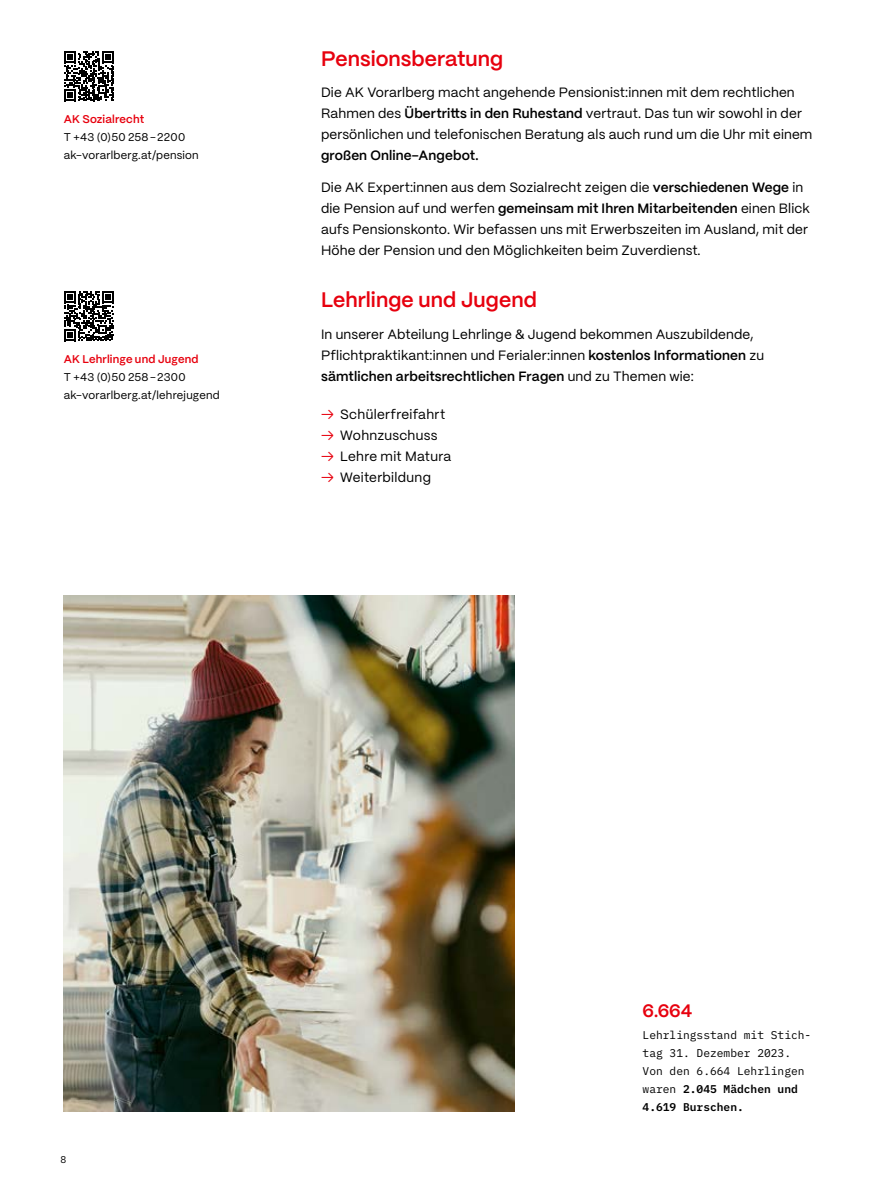
<style>
.page{position:relative;width:893px;height:1191px;background:#fff}
.page>*{position:absolute;margin:0;border:0;box-sizing:border-box;transform-origin:0 0}
.t1{font:600 21px "PP Mori";letter-spacing:.005em;color:#e7000e}
.t2{font:600 18px "PP Mori";color:#e7000e}
.t3{font:13.5px/21px "PP Mori";letter-spacing:.01em;color:#000}
.t4{font:600 13.5px "PP Mori";letter-spacing:.01em;color:#000}
.t5{font:11.25px/18px "PP Mori";letter-spacing:.02em;color:#000}
.t6{font:11.25px/18px "IBM Plex Mono";color:#000}
.t7{font:11.25px/18px "IBM Plex Mono Sm Bld";color:#000}
.t8{font:600 11.25px "PP Mori";letter-spacing:.015em;color:#e7000e}
.t9{font:9.75px "IBM Plex Mono";color:#000}
.s1{font-weight:600}
.s2{color:#e7000e}
.s3{font-family:"IBM Plex Mono"}
</style>
<div class="page">
<img style="left:64px;top:595px;width:450px;height:516px">
<svg style="left:64px;top:51px;width:50px;height:50px"></svg>
<svg style="left:64px;top:291px;width:50px;height:50px"></svg>
<p class="t8" style="left:64px;top:109px;width:82px">AK Sozialrecht</p>
<p class="t5" style="left:64px;top:127px;width:136px">T +43 (0)50 258-2200 ak-vorarlberg.at/pension</p>
<p class="t8" style="left:64px;top:349px;width:136px">AK Lehrlinge und Jugend</p>
<p class="t5" style="left:64px;top:367px;width:158px">T +43 (0)50 258-2300 ak-vorarlberg.at/lehrejugend</p>
<h1 class="t1" style="left:321px;top:40px;width:184px">Pensionsberatung</h1>
<p class="t3" style="left:321px;top:81px;width:493px">Die AK Vorarlberg macht angehende Pensionist:innen mit dem rechtlichen<br>Rahmen des <span class="s1">Übertritts in den Ruhestand</span> vertraut. Das tun wir sowohl in der persönlichen und telefonischen Beratung als auch rund um die Uhr mit einem</p>
<p class="t4" style="left:321px;top:144px;width:159px">großen Online- Angebot.</p>
<p class="t3" style="left:321px;top:176px;width:490px">Die AK Expert:innen aus dem Sozialrecht zeigen die <span class="s1">verschiedenen Wege</span> in die Pension auf und werfen <span class="s1">gemeinsam mit Ihren Mitarbeitenden</span> einen Blick aufs Pensionskonto. Wir befassen uns mit Erwerbszeiten im Ausland, mit der Höhe der Pension und den Möglichkeiten beim Zuverdienst.</p>
<h1 class="t1" style="left:321px;top:282px;width:217px">Lehrlinge und Jugend</h1>
<p class="t3" style="left:321px;top:323px;width:445px">In unserer Abteilung Lehrlinge &amp; Jugend bekommen Auszu bildende,<br>Pflichtpraktikant: innen und Ferialer:innen <span class="s1">kostenlos Informationen</span> zu <span class="s1">sämtlichen arbeitsrechtlichen Fragen</span> und zu Themen wie:</p>
<p class="t3" style="left:321px;top:403px;width:126px"><span class="s2">→</span> Schülerfreifahrt</p>
<p class="t3" style="left:321px;top:424px;width:118px"><span class="s2">→</span> Wohnzuschuss</p>
<p class="t3" style="left:321px;top:445px;width:132px"><span class="s2">→</span> Lehre mit Matura</p>
<p class="t3" style="left:321px;top:466px;width:111px"><span class="s2">→</span> Weiterbildung</p>
<p class="t9" style="left:61px;top:1152px;width:7px">8</p>
<h2 class="t2" style="left:643px;top:995px;width:51px">6.664</h2>
<p class="t6" style="left:643px;top:1026px;width:170px">Lehrlingsstand mit Stich&shy;tag 31. Dezember 2023.<br>Von den 6.664 Lehrlingen</p>
<p class="t7" style="left:643px;top:1080px;width:157px"><span class="s3">waren</span> 2.045 Mädchen und<br>4.619 Burschen.</p>
</div>
